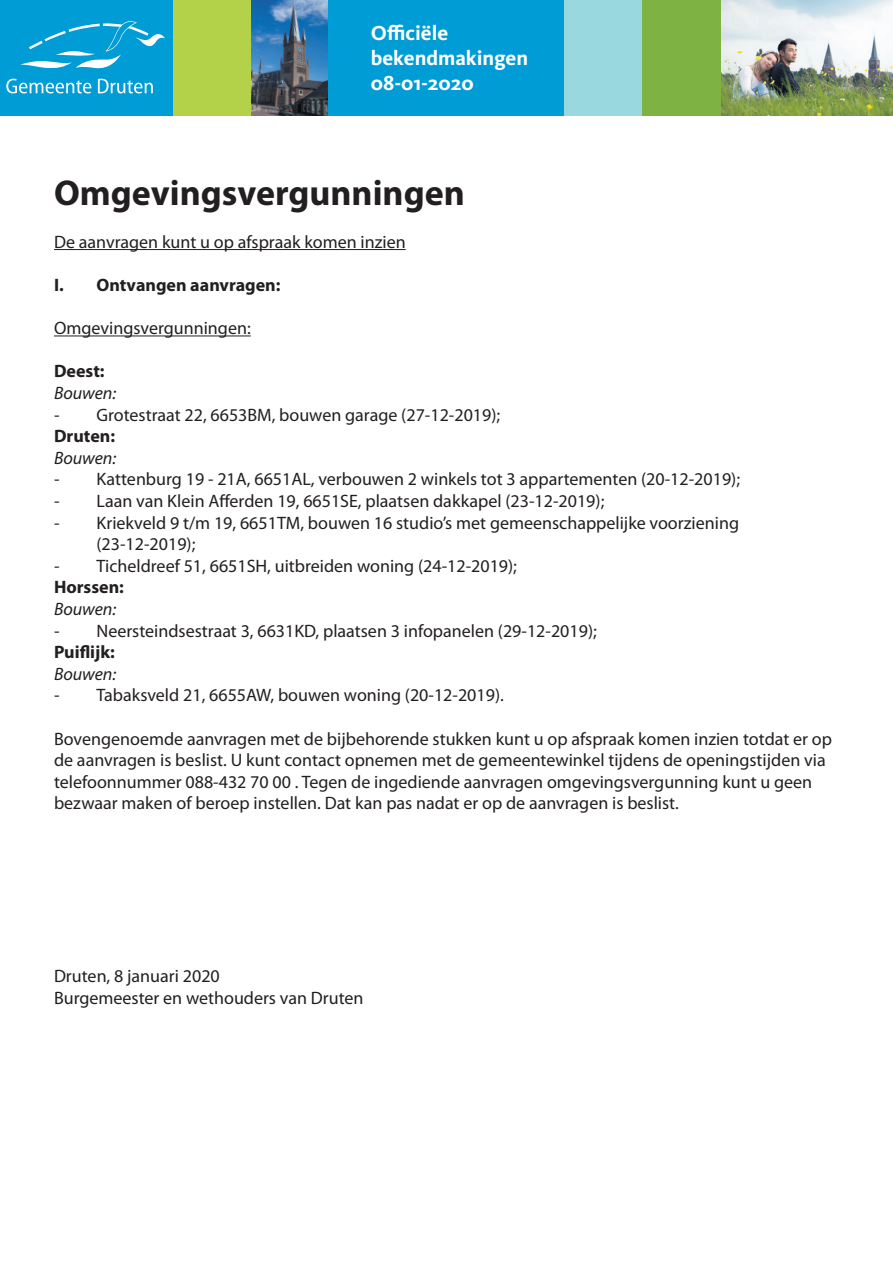
<style>
.page{position:relative;width:893px;height:1263px;background:#fff}
.page>*{position:absolute;margin:0;border:0;box-sizing:border-box;transform-origin:0 0}
.t1{font:700 36px "Myriad Pro";color:#231f20}
.t2{font:700 21px/25.2px "Kievit OT";color:#fff}
.t3{font:18px/21.6px "Myriad Pro";color:#231f20}
.t4{font:700 18px "Myriad Pro";color:#231f20}
.t5{font:italic 18px "Myriad Pro";color:#231f20}
</style>
<div class="page">
<img style="left:250px;top:0;width:79px;height:115px">
<div style="left:329px;top:0;width:235px;height:115px;background:#009cd6"></div>
<div style="left:172px;top:0;width:78px;height:115px;background:#b3d149"></div>
<div style="left:0;top:0;width:172px;height:115px;background:#009cd6"></div>
<svg style="left:20px;top:21px;width:145px;height:48px"></svg>
<svg style="left:6px;top:79px;width:85px;height:14px"></svg>
<svg style="left:98px;top:79px;width:55px;height:14px"></svg>
<img style="left:721px;top:0;width:172px;height:115px">
<div style="left:564px;top:0;width:78px;height:115px;background:#99d8df"></div>
<div style="left:642px;top:0;width:79px;height:115px;background:#7eb243"></div>
<hr style="left:54px;top:249px;width:352px;height:1px;background:#231f20">
<hr style="left:54px;top:335px;width:197px;height:1px;background:#231f20">
<p class="t2" style="left:371px;top:20px;width:159px">Officiële bekendmakingen<br>08-01-2020</p>
<h1 class="t1" style="left:54px;top:172px;width:412px">Omgevingsvergunningen</h1>
<p class="t3" style="left:54px;top:231px;width:353px">De aanvragen kunt u op afspraak komen inzien</p>
<p class="t4" style="left:54px;top:275px;width:228px">I. Ontvangen aanvragen:</p>
<p class="t3" style="left:54px;top:318px;width:198px">Omgevingsvergunningen:</p>
<p class="t4" style="left:54px;top:361px;width:52px">Deest:</p>
<p class="t5" style="left:54px;top:383px;width:64px">Bouwen:</p>
<p class="t3" style="left:54px;top:404px;width:448px">- Grotestraat 22, 6653BM, bouwen garage (27-12-2019);</p>
<p class="t4" style="left:54px;top:426px;width:63px">Druten:</p>
<p class="t5" style="left:54px;top:448px;width:64px">Bouwen:</p>
<p class="t3" style="left:54px;top:469px;width:688px">- Kattenburg 19 - 21A, 6651AL, verbouwen 2 winkels tot 3 appartementen (20-12-2019);</p>
<p class="t3" style="left:54px;top:490px;width:552px">- Laan van Klein Afferden 19, 6651SE, plaatsen dakkapel (23-12-2019);</p>
<p class="t3" style="left:97px;top:512px;width:644px;text-indent:-43px">- Kriekveld 9 t/m 19, 6651TM, bouwen 16 studio’s met gemeenschappelijke voorziening (23-12-2019);</p>
<p class="t3" style="left:54px;top:555px;width:464px">- Ticheldreef 51, 6651SH, uitbreiden woning (24-12-2019);</p>
<p class="t4" style="left:54px;top:577px;width:71px">Horssen:</p>
<p class="t5" style="left:54px;top:599px;width:64px">Bouwen:</p>
<p class="t3" style="left:54px;top:620px;width:544px">- Neersteindsestraat 3, 6631KD, plaatsen 3 infopanelen (29-12-2019);</p>
<p class="t4" style="left:54px;top:642px;width:62px">Puiflijk:</p>
<p class="t5" style="left:54px;top:664px;width:64px">Bouwen:</p>
<p class="t3" style="left:54px;top:685px;width:451px">- Tabaksveld 21, 6655AW, bouwen woning (20-12-2019).</p>
<p class="t3" style="left:54px;top:728px;width:780px">Bovengenoemde aanvragen met de bijbehorende stukken kunt u op afspraak komen inzien totdat er op de aanvragen is beslist. U kunt contact opnemen met de gemeentewinkel tijdens de openingstijden via telefoonnummer 088-432 70 00 . Tegen de ingediende aanvragen omgevingsvergunning kunt u geen bezwaar maken of beroep instellen. Dat kan pas nadat er op de aanvragen is beslist.</p>
<p class="t3" style="left:54px;top:966px;width:311px">Druten, 8 januari 2020<br>Burgemeester en wethouders van Druten</p>
</div>
